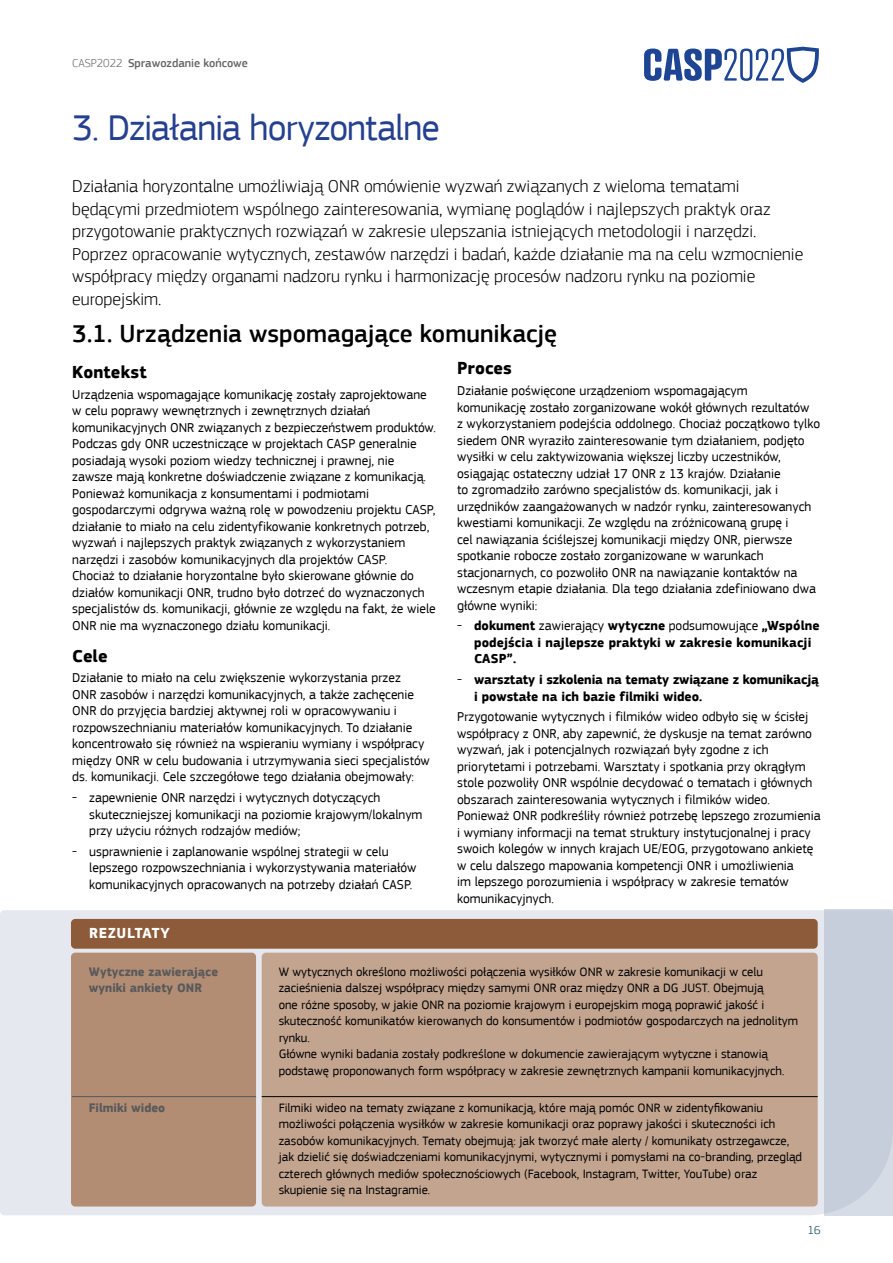
<style>
.page{position:relative;width:893px;height:1263px;background:#fff}
.page>*{position:absolute;margin:0;border:0;box-sizing:border-box;transform-origin:0 0}
.t1{font:37.5px "EC Square Sans Pro";letter-spacing:-.025em;color:#25408f}
.t2{font:500 25.5px "EC Square Sans Pro";color:#000}
.t3{font:300 18px/22.5px "EC Square Sans Pro";color:#000}
.t4{font:700 18px "EC Square Sans Pro";letter-spacing:.005em;color:#000}
.t5{font:700 15px "EC Square Sans Pro";letter-spacing:.04em;color:#fff}
.t6{font:13.5px/16.5px "EC Square Sans Pro";color:#000}
.t7{font:700 13.5px/16.5px "EC Square Sans Pro";color:#000}
.t8{font:12.75px/16.5px "EC Square Sans Pro";color:#000}
.t9{font:700 12.75px/16.5px "EC Square Sans Pro";color:#58595b}
.t10{font:500 12px "EC Square Sans Pro";color:#636466}
.t11{font:300 12px "EC Square Sans Pro";color:#02405d}
.s1{font-weight:300}
.s2{font-weight:400}
</style>
<div class="page">
<div style="left:0;top:910px;width:824px;height:305px;background:#e6e8ef"></div>
<div style="left:71px;top:953px;width:185px;height:253px;background:#b28d74;border-radius:4px"></div>
<hr style="left:72px;top:1096px;width:184px;height:1px;background:#58595b">
<div style="left:71px;top:919px;width:747px;height:30px;background:#8d5b39;border-radius:4px"></div>
<div style="left:262px;top:953px;width:556px;height:253px;background:#c2a48f;border-radius:4px"></div>
<hr style="left:262px;top:1096px;width:556px;height:1px;background:#000">
<div style="left:824px;top:909px;width:69px;height:306px;background:linear-gradient(to right,#c6cedc,#c8d0de)"></div>
<svg style="left:644px;top:47px;width:175px;height:36px"></svg>
<p class="t10" style="left:72px;top:56px;width:177px"><span class="s1">CASP2022</span> Sprawozdanie końcowe</p>
<h1 class="t1" style="left:72px;top:105px;width:369px">3. Działania horyzontalne</h1>
<p class="t3" style="left:72px;top:175px;width:732px">Działania horyzontalne umożliwiają ONR omówienie wyzwań związanych z wieloma tematami będącymi przedmiotem wspólnego zainteresowania, wymianę poglądów i najlepszych praktyk oraz przygotowanie praktycznych rozwiązań w zakresie ulepszania istniejących metodologii i narzędzi.<br>Poprzez opracowanie wytycznych, zestawów narzędzi i badań, każde działanie ma na celu wzmocnienie współpracy między organami nadzoru rynku i harmonizację procesów nadzoru rynku na poziomie europejskim.</p>
<h2 class="t2" style="left:72px;top:319px;width:486px">3.1. Urządzenia wspomagające komunikację</h2>
<h3 class="t4" style="left:72px;top:361px;width:76px">Kontekst</h3>
<p class="t6" style="left:72px;top:386px;width:365px">Urządzenia wspomagające komunikację zostały zaprojektowane w celu poprawy wewnętrznych i zewnętrznych działań komunikacyjnych ONR związanych z bezpieczeństwem produktów.<br>Podczas gdy ONR uczestniczące w projektach CASP generalnie posiadają wysoki poziom wiedzy technicznej i prawnej, nie zawsze mają konkretne doświadczenie związane z komunikacją.<br>Ponieważ komunikacja z konsumentami i podmiotami gospodarczymi odgrywa ważną rolę w powodzeniu projektu CASP, działanie to miało na celu zidentyfikowanie konkretnych potrzeb, wyzwań i najlepszych praktyk związanych z wykorzystaniem narzędzi i zasobów komunikacyjnych dla projektów CASP.<br>Chociaż to działanie horyzontalne było skierowane głównie do działów komunikacji ONR, trudno było dotrzeć do wyznaczonych specjalistów ds. komunikacji, głównie ze względu na fakt, że wiele ONR nie ma wyznaczonego działu komunikacji.</p>
<h3 class="t4" style="left:72px;top:645px;width:37px">Cele</h3>
<p class="t6" style="left:72px;top:670px;width:359px">Działanie to miało na celu zwiększenie wykorzystania przez<br>ONR zasobów i narzędzi komunikacyjnych, a także zachęcenie ONR do przyjęcia bardziej aktywnej roli w opracowywaniu i rozpowszechnianiu materiałów komunikacyjnych. To działanie koncentrowało się również na wspieraniu wymiany i współpracy między ONR w celu budowania i utrzymywania sieci specjalistów ds. komunikacji. Cele szczegółowe tego działania obejmowały:</p>
<p class="t6" style="left:89px;top:789px;width:335px;text-indent:-17px">- zapewnienie ONR narzędzi i wytycznych dotyczących skuteczniejszej komunikacji na poziomie krajowym/lokalnym przy użyciu różnych rodzajów mediów;</p>
<p class="t6" style="left:89px;top:843px;width:329px;text-indent:-17px">- usprawnienie i zaplanowanie wspólnej strategii w celu lepszego rozpowszechniania i wykorzystywania materiałów komunikacyjnych opracowanych na potrzeby działań CASP.</p>
<h3 class="t4" style="left:457px;top:358px;width:56px">Proces</h3>
<p class="t6" style="left:457px;top:382px;width:364px">Działanie poświęcone urządzeniom wspomagającym<br>komunikację zostało zorganizowane wokół głównych rezultatów<br>z wykorzystaniem podejścia oddolnego. Chociaż początkowo tylko siedem ONR wyraziło zainteresowanie tym działaniem, podjęto wysiłki w celu zaktywizowania większej liczby uczestników, osiągając ostateczny udział 17 ONR z 13 krajów. Działanie<br>to zgromadziło zarówno specjalistów ds. komunikacji, jak i urzędników zaangażowanych w nadzór rynku, zainteresowanych kwestiami komunikacji. Ze względu na zróżnicowaną grupę i<br>cel nawiązania ściślejszej komunikacji między ONR, pierwsze spotkanie robocze zostało zorganizowane w warunkach stacjonarnych, co pozwoliło ONR na nawiązanie kontaktów na wczesnym etapie działania. Dla tego działania zdefiniowano dwa główne wyniki:</p>
<p class="t7" style="left:474px;top:618px;width:347px;text-indent:-17px"><span class="s2">-</span> dokument <span class="s2">zawierający</span> wytyczne <span class="s2">podsumowujące</span> „Wspólne podejścia i najlepsze praktyki w zakresie komunikacji<br>CASP”.</p>
<p class="t7" style="left:474px;top:672px;width:346px;text-indent:-17px"><span class="s2">-</span> warsztaty i szkolenia na tematy związane z komunikacją i powstałe na ich bazie filmiki wideo.</p>
<p class="t6" style="left:457px;top:709px;width:365px">Przygotowanie wytycznych i filmików wideo odbyło się w ścisłej współpracy z ONR, aby zapewnić, że dyskusje na temat zarówno wyzwań, jak i potencjalnych rozwiązań były zgodne z ich priorytetami i potrzebami. Warsztaty i spotkania przy okrągłym stole pozwoliły ONR wspólnie decydować o tematach i głównych obszarach zainteresowania wytycznych i filmików wideo.<br>Ponieważ ONR podkreśliły również potrzebę lepszego zrozumienia i wymiany informacji na temat struktury instytucjonalnej i pracy swoich kolegów w innych krajach UE/EOG, przygotowano ankietę w celu dalszego mapowania kompetencji ONR i umożliwienia<br>im lepszego porozumienia i współpracy w zakresie tematów komunikacyjnych.</p>
<p class="t5" style="left:89px;top:924px;width:82px">REZULTATY</p>
<p class="t9" style="left:89px;top:963px;width:131px">Wytyczne zawierające wyniki ankiety ONR</p>
<p class="t9" style="left:89px;top:1100px;width:78px">Filmiki wideo</p>
<p class="t8" style="left:279px;top:963px;width:521px">W wytycznych określono możliwości połączenia wysiłków ONR w zakresie komunikacji w celu zacieśnienia dalszej współpracy między samymi ONR oraz między ONR a DG JUST. Obejmują<br>one różne sposoby, w jakie ONR na poziomie krajowym i europejskim mogą poprawić jakość i skuteczność komunikatów kierowanych do konsumentów i podmiotów gospodarczych na jednolitym rynku.<br>Główne wyniki badania zostały podkreślone w dokumencie zawierającym wytyczne i stanowią podstawę proponowanych form współpracy w zakresie zewnętrznych kampanii komunikacyjnych.</p>
<p class="t8" style="left:279px;top:1099px;width:525px">Filmiki wideo na tematy związane z komunikacją, które mają pomóc ONR w zidentyfikowaniu możliwości połączenia wysiłków w zakresie komunikacji oraz poprawy jakości i skuteczności ich zasobów komunikacyjnych. Tematy obejmują: jak tworzyć małe alerty / komunikaty ostrzegawcze, jak dzielić się doświadczeniami komunikacyjnymi, wytycznymi i pomysłami na co-branding, przegląd czterech głównych mediów społecznościowych (Facebook, Instagram, Twitter, YouTube) oraz skupienie się na Instagramie.</p>
<p class="t11" style="left:808px;top:1223px;width:14px">16</p>
</div>
